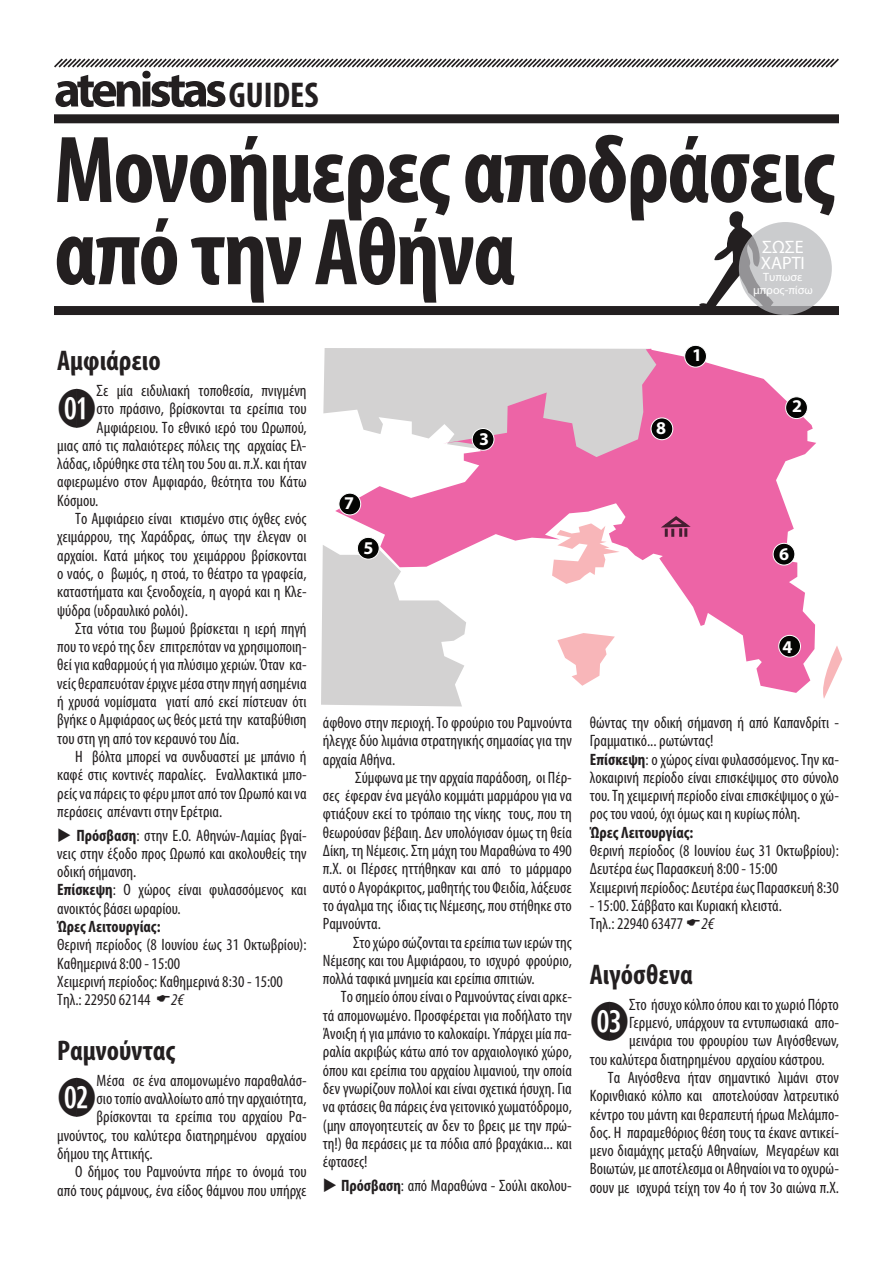
<style>
.page{position:relative;width:893px;height:1263px;background:#fff}
.page>*{position:absolute;margin:0;border:0;box-sizing:border-box;transform-origin:0 0}
.t1{font:700 condensed 96px/82.2px "Myriad Pro";letter-spacing:-.02em;color:#231f20}
.t2{font:700 51.75px "Combi Numerals";color:#231f20;scale:.95 1}
.t3{font:700 51px "Myriad Pro";letter-spacing:-.08em;color:#231f20}
.t4{font:700 condensed 28.5px "Myriad Pro";color:#231f20}
.t5{font:18px/15.6px "Myriad Pro";color:#fff}
.t6{font:700 18px "Myriad Pro";color:#fff}
.t7{font:condensed 16.5px/18.3px "Myriad Pro";color:#231f20}
.t8{font:700 condensed 16.5px "Myriad Pro";color:#231f20}
.t9{font:italic condensed 16.5px "Myriad Pro";color:#231f20}
.t10{font:12px/12.6px "Myriad Pro";color:#fff;text-align:center}
.s1{font-stretch:condensed;font-size:36px}
.s2{font-weight:700}
.s3{font-style:italic}
</style>
<div class="page">
<svg style="left:323px;top:348px;width:329px;height:66px"></svg>
<svg style="left:335px;top:349px;width:481px;height:344px"></svg>
<svg style="left:557px;top:633px;width:58px;height:53px"></svg>
<svg style="left:552px;top:523px;width:68px;height:61px"></svg>
<svg style="left:823px;top:646px;width:19px;height:53px"></svg>
<svg style="left:321px;top:545px;width:145px;height:161px"></svg>
<div style="left:357px;top:537px;width:22px;height:22px;background:#040503;border-radius:50%"></div>
<div style="left:357px;top:537px;width:22px;height:22px;border:1px solid #fff;border-radius:50%"></div>
<div style="left:339px;top:493px;width:22px;height:22px;background:#040503;border-radius:50%"></div>
<div style="left:339px;top:493px;width:22px;height:22px;border:1px solid #fff;border-radius:50%"></div>
<div style="left:472px;top:428px;width:22px;height:22px;background:#040503;border-radius:50%"></div>
<div style="left:472px;top:428px;width:22px;height:23px;border:1px solid #fff;border-radius:50%"></div>
<div style="left:651px;top:418px;width:22px;height:22px;background:#040503;border-radius:50%"></div>
<div style="left:651px;top:418px;width:22px;height:22px;border:1px solid #fff;border-radius:50%"></div>
<div style="left:685px;top:345px;width:21px;height:22px;background:#040503;border-radius:50%"></div>
<div style="left:684px;top:345px;width:23px;height:22px;border:1px solid #fff;border-radius:50%"></div>
<div style="left:786px;top:397px;width:21px;height:22px;background:#040503;border-radius:50%"></div>
<div style="left:785px;top:396px;width:23px;height:23px;border:1px solid #fff;border-radius:50%"></div>
<div style="left:773px;top:543px;width:22px;height:22px;background:#040503;border-radius:50%"></div>
<div style="left:773px;top:543px;width:22px;height:22px;border:1px solid #fff;border-radius:50%"></div>
<div style="left:779px;top:635px;width:21px;height:22px;background:#040503;border-radius:50%"></div>
<div style="left:778px;top:635px;width:23px;height:22px;border:1px solid #fff;border-radius:50%"></div>
<div style="left:54px;top:114px;width:785px;height:9px;background:#231f20"></div>
<div style="left:54px;top:306px;width:785px;height:9px;background:#231f20"></div>
<svg style="left:54px;top:58px;width:785px;height:10px"></svg>
<svg style="left:699px;top:211px;width:71px;height:101px"></svg>
<svg style="left:739px;top:222px;width:93px;height:93px;background:#c1c1c3"></svg>
<svg style="left:661px;top:514px;width:31px;height:23px"></svg>
<h3 class="t3" style="left:54px;top:56px;width:266px">atenistas <span class="s1">GUIDES</span></h3>
<h1 class="t1" style="left:54px;top:127px;width:783px">Μονοήμερες αποδράσεις από την Αθήνα</h1>
<p class="t5" style="left:761px;top:239px;width:45px">ΣΩΣΕ<br>ΧΑΡΤΙ</p>
<p class="t10" style="left:753px;top:271px;width:61px">Τυπωσε μπρος-πίσω</p>
<h3 class="t4" style="left:57px;top:343px;width:105px">Αμφιάρειο</h3>
<h2 class="t2" style="left:57px;top:388px;width:43px">0!</h2>
<p class="t7" style="left:97px;top:381px;width:212px">Σε μία ειδυλιακή τοποθεσία, πνιγμένη</p>
<p class="t7" style="left:97px;top:399px;width:212px">στο πράσινο, βρίσκονται τα ερείπια του</p>
<p class="t7" style="left:97px;top:418px;width:212px">Αμφιάρειου. Το εθνικό ιερό του Ωρωπού,</p>
<p class="t7" style="left:57px;top:436px;width:251px">μιας από τις παλαιότερες πόλεις της αρχαίας Ελ-</p>
<p class="t7" style="left:57px;top:454px;width:251px">λάδας, ιδρύθηκε στα τέλη του 5ου αι. π.Χ. και ήταν</p>
<p class="t7" style="left:57px;top:473px;width:251px">αφιερωμένο στον Αμφιαράο, θεότητα του Κάτω</p>
<p class="t7" style="left:57px;top:491px;width:43px">Κόσμου.</p>
<p class="t7" style="left:75px;top:509px;width:233px">Το Αμφιάρειο είναι κτισμένο στις όχθες ενός</p>
<p class="t7" style="left:57px;top:527px;width:251px">χειμάρρου, της Χαράδρας, όπως την έλεγαν οι</p>
<p class="t7" style="left:57px;top:546px;width:251px">αρχαίοι. Κατά μήκος του χειμάρρου βρίσκονται</p>
<p class="t7" style="left:57px;top:564px;width:251px">ο ναός, ο βωμός, η στοά, το θέατρο τα γραφεία,</p>
<p class="t7" style="left:57px;top:582px;width:251px">καταστήματα και ξενοδοχεία, η αγορά και η Κλε-</p>
<p class="t7" style="left:57px;top:601px;width:132px">ψύδρα (υδραυλικό ρολόι).</p>
<p class="t7" style="left:75px;top:619px;width:233px">Στα νότια του βωμού βρίσκεται η ιερή πηγή</p>
<p class="t7" style="left:57px;top:637px;width:251px">που το νερό της δεν επιτρεπόταν να χρησιμοποιη-</p>
<p class="t7" style="left:57px;top:656px;width:251px">θεί για καθαρμούς ή για πλύσιμο χεριών. Όταν κα-</p>
<p class="t7" style="left:57px;top:674px;width:251px">νείς θεραπευόταν έριχνε μέσα στην πηγή ασημένια</p>
<p class="t7" style="left:57px;top:692px;width:251px">ή χρυσά νομίσματα γιατί από εκεί πίστευαν ότι</p>
<p class="t7" style="left:57px;top:710px;width:251px">βγήκε ο Αμφιάραος ως θεός μετά την καταβύθιση</p>
<p class="t7" style="left:57px;top:729px;width:184px">του στη γη από τον κεραυνό του Δία.</p>
<p class="t7" style="left:75px;top:747px;width:233px">Η βόλτα μπορεί να συνδυαστεί με μπάνιο ή</p>
<p class="t7" style="left:57px;top:765px;width:251px">καφέ στις κοντινές παραλίες. Εναλλακτικά μπο-</p>
<p class="t7" style="left:57px;top:784px;width:251px">ρείς να πάρεις το φέρυ μποτ από τον Ωρωπό και να</p>
<p class="t7" style="left:57px;top:802px;width:167px">περάσεις απέναντι στην Ερέτρια.</p>
<p class="t7" style="left:57px;top:826px;width:251px">◆ <span class="s2">Πρόσβαση</span>: στην Ε.Ο. Αθηνών-Λαμίας βγαί&shy;νεις στην έξοδο προς Ωρωπό και ακολουθείς την οδική σήμανση.<br><span class="s2">Επίσκεψη</span>: Ο χώρος είναι φυλασσόμενος και ανοικτός βάσει ωραρίου.</p>
<p class="t8" style="left:57px;top:916px;width:105px">Ώρες Λειτουργίας:</p>
<p class="t7" style="left:57px;top:935px;width:251px">Θερινή περίοδος (8 Ιουνίου έως 31 Οκτωβρίου):<br>Καθημερινά 8:00 - 15:00<br>Χειμερινή περίοδος: Καθημερινά 8:30 - 15:00<br>Τηλ.: 22950 62144</p>
<p class="t9" style="left:171px;top:990px;width:14px">2€</p>
<h3 class="t4" style="left:57px;top:1033px;width:120px">Ραμνούντας</h3>
<h2 class="t2" style="left:57px;top:1078px;width:43px">0@</h2>
<p class="t7" style="left:97px;top:1071px;width:212px">Μέσα σε ένα απομονωμένο παραθαλάσ-</p>
<p class="t7" style="left:97px;top:1089px;width:212px">σιο τοπίο αναλλοίωτο από την αρχαιότητα,</p>
<p class="t7" style="left:97px;top:1107px;width:212px">βρίσκονται τα ερείπια του αρχαίου Ρα-</p>
<p class="t7" style="left:57px;top:1126px;width:251px">μνούντος, του καλύτερα διατηρημένου αρχαίου</p>
<p class="t7" style="left:57px;top:1144px;width:97px">δήμου της Αττικής.</p>
<p class="t7" style="left:75px;top:1162px;width:233px">Ο δήμος του Ραμνούντα πήρε το όνομά του</p>
<p class="t7" style="left:57px;top:1181px;width:251px">από τους ράμνους, ένα είδος θάμνου που υπήρχε</p>
<p class="t6" style="left:344px;top:491px;width:11px">7</p>
<p class="t6" style="left:364px;top:536px;width:11px">5</p>
<p class="t6" style="left:479px;top:427px;width:11px">3</p>
<p class="t7" style="left:323px;top:713px;width:251px;text-align:justify">άφθονο στην περιοχή. Το φρούριο του Ραμνούντα ήλεγχε δύο λιμάνια στρατηγικής σημασίας για την αρχαία Αθήνα.</p>
<p class="t7" style="left:323px;top:768px;width:251px;text-align:justify;text-indent:32px">Σύμφωνα με την αρχαία παράδοση, οι Πέρ&shy;σες έφεραν ένα μεγάλο κομμάτι μαρμάρου για να φτιάξουν εκεί το τρόπαιο της νίκης τους, που τη θεωρούσαν βέβαιη. Δεν υπολόγισαν όμως τη θεία Δίκη, τη Νέμεσις. Στη μάχη του Μαραθώνα το 490 π.Χ. οι Πέρσες ηττήθηκαν και από το μάρμαρο αυτό ο Αγοράκριτος, μαθητής του Φειδία, λάξευσε το άγαλμα της ίδιας τις Νέμεσης, που στήθηκε στο Ραμνούντα.</p>
<p class="t7" style="left:323px;top:933px;width:251px;text-align:justify;text-indent:30px">Στο χώρο σώζονται τα ερείπια των ιερών της Νέμεσης και του Αμφιάραου, το ισχυρό φρούριο, πολλά ταφικά μνημεία και ερείπια σπιτιών.</p>
<p class="t7" style="left:323px;top:988px;width:251px;text-align:justify;text-indent:18px">Το σημείο όπου είναι ο Ραμνούντας είναι αρκε&shy;τά απομονωμένο. Προσφέρεται για ποδήλατο την Άνοιξη ή για μπάνιο το καλοκαίρι. Υπάρχει μία πα&shy;ραλία ακριβώς κάτω από τον αρχαιολογικό χώρο, όπου και ερείπια του αρχαίου λιμανιού, την οποία δεν γνωρίζουν πολλοί και είναι σχετικά ήσυχη. Για να φτάσεις θα πάρεις ένα γειτονικό χωματόδρομο, (μην απογοητευτείς αν δεν το βρεις με την πρώ&shy;τη!) θα περάσεις με τα πόδια από βραχάκια... και έφτασες!</p>
<p class="t7" style="left:323px;top:1176px;width:251px">◆ <span class="s2">Πρόσβαση</span>: από Μαραθώνα - Σούλι ακολου-</p>
<p class="t6" style="left:656px;top:416px;width:11px">8</p>
<p class="t6" style="left:692px;top:343px;width:11px">1</p>
<p class="t6" style="left:792px;top:394px;width:11px">2</p>
<p class="t6" style="left:779px;top:542px;width:11px">6</p>
<p class="t6" style="left:782px;top:635px;width:11px">4</p>
<p class="t7" style="left:590px;top:713px;width:251px">θώντας την οδική σήμανση ή από Καπανδρίτι - Γραμματικό... ρωτώντας!<br><span class="s2">Επίσκεψη</span>: ο χώρος είναι φυλασσόμενος. Την κα&shy;λοκαιρινή περίοδο είναι επισκέψιμος στο σύνολο του. Τη χειμερινή περίοδο είναι επισκέψιμος ο χώ&shy;ρος του ναού, όχι όμως και η κυρίως πόλη.</p>
<p class="t8" style="left:590px;top:822px;width:105px">Ώρες Λειτουργίας:</p>
<p class="t7" style="left:590px;top:841px;width:251px">Θερινή περίοδος (8 Ιουνίου έως 31 Οκτωβρίου):<br>Δευτέρα έως Παρασκευή 8:00 - 15:00<br>Χειμερινή περίοδος: Δευτέρα έως Παρασκευή 8:30</p>
<p class="t7" style="left:590px;top:896px;width:194px">- 15:00. Σάββατο και Κυριακή κλειστά.<br>Τηλ.: 22940 63477 <span class="s3">2€</span></p>
<h3 class="t4" style="left:590px;top:957px;width:104px">Αιγόσθενα</h3>
<h2 class="t2" style="left:590px;top:1002px;width:43px">0#</h2>
<p class="t7" style="left:629px;top:995px;width:211px">Στο ήσυχο κόλπο όπου και το χωριό Πόρτο</p>
<p class="t7" style="left:629px;top:1013px;width:211px">Γερμενό, υπάρχουν τα εντυπωσιακά απο-</p>
<p class="t7" style="left:629px;top:1031px;width:211px">μεινάρια του φρουρίου των Αιγόσθενων,</p>
<p class="t7" style="left:590px;top:1050px;width:236px">του καλύτερα διατηρημένου αρχαίου κάστρου.</p>
<p class="t7" style="left:608px;top:1068px;width:233px">Τα Αιγόσθενα ήταν σημαντικό λιμάνι στον</p>
<p class="t7" style="left:590px;top:1086px;width:251px">Κορινθιακό κόλπο και αποτελούσαν λατρευτικό</p>
<p class="t7" style="left:590px;top:1105px;width:251px">κέντρο του μάντη και θεραπευτή ήρωα Μελάμπο-</p>
<p class="t7" style="left:590px;top:1123px;width:251px">δος. Η παραμεθόριος θέση τους τα έκανε αντικεί-</p>
<p class="t7" style="left:590px;top:1141px;width:251px">μενο διαμάχης μεταξύ Αθηναίων, Μεγαρέων και</p>
<p class="t7" style="left:590px;top:1159px;width:251px">Βοιωτών, με αποτέλεσμα οι Αθηναίοι να το οχυρώ-</p>
<p class="t7" style="left:590px;top:1178px;width:251px">σουν με ισχυρά τείχη τον 4ο ή τον 3ο αιώνα π.Χ.</p>
</div>
